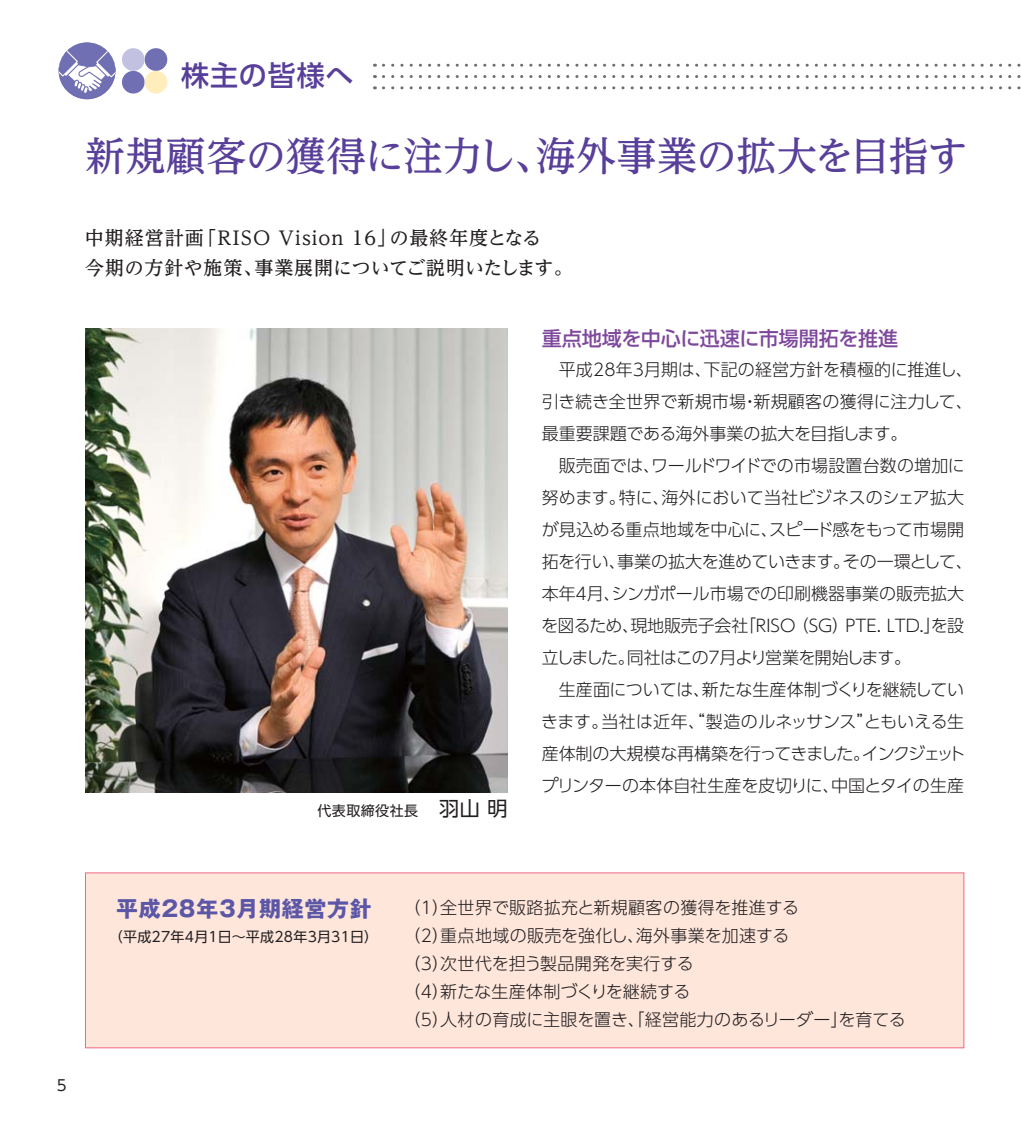
<style>
.page{position:relative;width:1021px;height:1134px;background:#fff}
.page>*{position:absolute;margin:0;border:0;box-sizing:border-box;transform-origin:0 0}
.t1{font:40px "UD Reimin Pro Medium 90 pv RKSJ H";letter-spacing:-.005em;color:#583f99}
.t2{font:28px "UD Shin Go Pro Medium 90 pv RKSJ H";letter-spacing:.03em;color:#583f99}
.t3{font:22px "Gothic MB101 Pro Bold 90 pv RKSJ H";letter-spacing:.03em;color:#5b57a6}
.t4{font:20px "UD Shin Go Pro Medium 90 pv RKSJ H";color:#7e489c}
.t5{font:19px/30px "UD Reimin Pro Medium 90 pv RKSJ H";letter-spacing:.05em;color:#231f20}
.t6{font:17px/32px "UD Shin Go Pro Light 90 pv RKSJ H";letter-spacing:-.01em;color:#231f20;text-align:justify}
.t7{font:17px/28px "UD Shin Go Pro Light 90 pv RKSJ H";letter-spacing:.02em;color:#231f20}
.t8{font:15px "UD Shin Go Pro Regular 90 pv RKSJ H";color:#231f20}
.t9{font:14px "UD Shin Go Pro Regular 90 pv RKSJ H";letter-spacing:.02em;color:#231f20}
.s1{font-size:20px}
</style>
<div class="page">
<div style="left:85px;top:873px;width:878px;height:175px;background:#fee6db"></div>
<div style="left:85px;top:872px;width:879px;height:176px;border:1px solid #f16787"></div>
<img style="left:85px;top:329px;width:422px;height:463px">
<div style="left:59px;top:43px;width:56px;height:56px;background:#716fb3;border-radius:50%"></div>
<div style="left:145px;top:48px;width:22px;height:23px;background:#716fb3;border-radius:50%"></div>
<div style="left:122px;top:71px;width:23px;height:23px;background:#716fb3;border-radius:50%"></div>
<div style="left:122px;top:48px;width:23px;height:23px;background:#c3c1e1;border-radius:50%"></div>
<div style="left:145px;top:71px;width:22px;height:23px;background:#ffeebc;border-radius:50%"></div>
<svg style="left:59px;top:43px;width:56px;height:51px"></svg>
<svg style="left:383px;top:64px;width:637px;height:3px"></svg>
<svg style="left:383px;top:75px;width:637px;height:3px"></svg>
<svg style="left:383px;top:86px;width:637px;height:3px"></svg>
<h2 class="t2" style="left:181px;top:65px;width:174px">株主の皆様へ</h2>
<h1 class="t1" style="left:85px;top:141px;width:884px">新規顧客の獲得に注力し、海外事業の拡大を目指す</h1>
<p class="t5" style="left:85px;top:225px;width:489px">中期経営計画「RISO Vision 16」の最終年度となる<br>今期の方針や施策、事業展開についてご説明いたします。</p>
<p class="t9" style="left:317px;top:806px;width:191px">代表取締役社長<span class="s1">　羽山 明</span></p>
<p class="t4" style="left:541px;top:331px;width:358px">重点地域を中心に迅速に市場開拓を推進</p>
<p class="t6" style="left:541px;top:356px;width:432px;text-indent:17px">平成28年3月期は、下記の経営方針を積極的に推進し、引き続き全世界で新規市場・新規顧客の獲得に注力して、最重要課題である海外事業の拡大を目指します。</p>
<p class="t6" style="left:541px;top:452px;width:433px;text-align:left;text-indent:17px">販売面では、ワールドワイドでの市場設置台数の増加に努めます。特に、海外において当社ビジネスのシェア拡大が見込める重点地域を中心に、スピード感をもって市場開拓を行い、事業の拡大を進めていきます。その一環として、本年4月、シンガポール市場での印刷機器事業の販売拡大を図るため、現地販売子会社「RISO （SG）PTE. LTD.」を設立しました。同社はこの7月より営業を開始します。</p>
<p class="t6" style="left:541px;top:676px;width:426px;text-indent:17px">生産面については、新たな生産体制づくりを継続していきます。当社は近年、“製造のルネッサンス”ともいえる生産体制の大規模な再構築を行ってきました。インクジェットプリンターの本体自社生産を皮切りに、中国とタイの生産</p>
<p class="t8" style="left:57px;top:1079px;width:11px">5</p>
<p class="t3" style="left:116px;top:900px;width:257px">平成28年3月期経営方針</p>
<p class="t9" style="left:109px;top:931px;width:271px">（平成27年4月1日～平成28年3月31日）</p>
<p class="t7" style="left:403px;top:895px;width:504px">（1）全世界で販路拡充と新規顧客の獲得を推進する<br>（2）重点地域の販売を強化し、海外事業を加速する<br>（3）次世代を担う製品開発を実行する<br>（4）新たな生産体制づくりを継続する<br>（5）人材の育成に主眼を置き、「経営能力のあるリーダー」を育てる</p>
</div>
